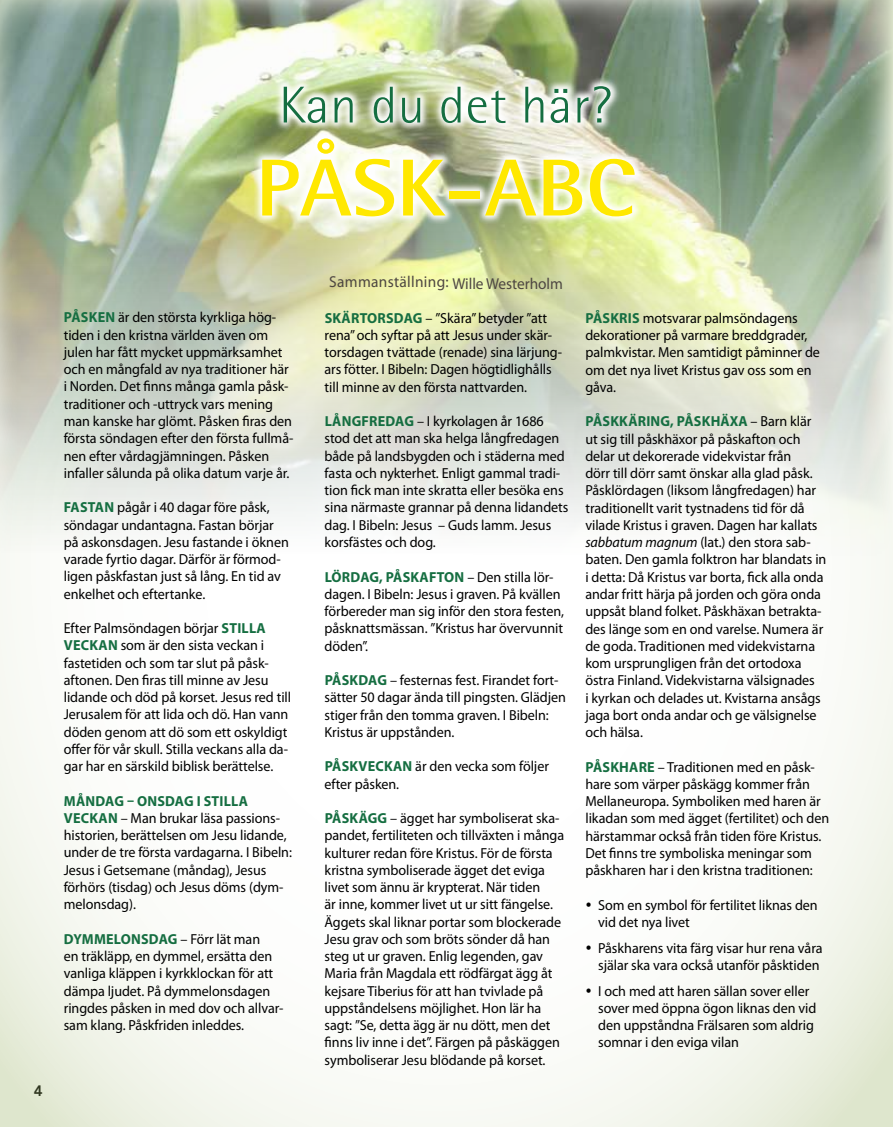
<style>
.page{position:relative;width:893px;height:1127px;background:#fff}
.page>*{position:absolute;margin:0;border:0;box-sizing:border-box;transform-origin:0 0}
.t1{font:700 80.85px "Rotis Semi Sans";letter-spacing:-.005em;color:#ffe800;scale:1.1 1}
.t2{font:300 51.9px "Rotis Semi Sans";letter-spacing:.01em;color:#156e41;scale:1.04 1}
.t3{font:15.9px "Myriad Pro";letter-spacing:.02em;color:#4d4641}
.t4{font:800 15px "Avenir";color:#000}
.t5{font:14.55px/17.2px "Myriad Pro";letter-spacing:-.005em;color:#000}
.s1{font-weight:700;color:#156e41}
.s2{font-style:italic}
</style>
<div class="page">
<svg style="left:0;top:837px;width:893px;height:290px;fill:#f9faf6"></svg>
<img style="left:0;top:0;width:893px;height:837px">
<img style="left:253px;top:77px;width:391px;height:149px">
<h2 class="t2" style="left:279px;top:75px;width:321px">Kan du det här?</h2>
<h1 class="t1" style="left:255px;top:138px;width:347px">Påsk-ABC</h1>
<p class="t5" style="left:64px;top:309px;width:231px"><span class="s1">PÅSKEN</span> är den största kyrkliga hög&shy;tiden i den kristna världen även om julen har fått mycket uppmärksamhet och en mångfald av nya traditioner här i Norden. Det finns många gamla påsk&shy;traditioner och -uttryck vars mening man kanske har glömt. Påsken firas den första söndagen efter den första fullmå&shy;nen efter vårdagjämningen. Påsken infaller sålunda på olika datum varje år.</p>
<p class="t5" style="left:64px;top:498px;width:227px"><span class="s1">FASTAN</span> pågår i 40 dagar före påsk, söndagar undantagna. Fastan börjar på askonsdagen. Jesu fastande i öknen varade fyrtio dagar. Därför är förmod&shy;ligen påskfastan just så lång. En tid av enkelhet och eftertanke.</p>
<p class="t5" style="left:64px;top:619px;width:229px">Efter Palmsöndagen börjar <span class="s1">STILLA VECKAN</span> som är den sista veckan i fastetiden och som tar slut på påsk&shy;aftonen. Den firas till minne av Jesu lidande och död på korset. Jesus red till Jerusalem för att lida och dö. Han vann döden genom att dö som ett oskyldigt offer för vår skull. Stilla veckans alla da&shy;gar har en särskild biblisk berättelse.</p>
<p class="t5" style="left:64px;top:792px;width:230px"><span class="s1">MÅNDAG – ONSDAG I STILLA<br>VECKAN</span> – Man brukar läsa passions&shy;historien, berättelsen om Jesu lidande, under de tre första vardagarna. I Bibeln:<br>Jesus i Getsemane (måndag), Jesus förhörs (tisdag) och Jesus döms (dym&shy;melonsdag).</p>
<p class="t5" style="left:64px;top:930px;width:221px"><span class="s1">DYMM ELONSDAG</span> – Förr lät man<br>en träkläpp, en dymmel, ersätta den vanliga kläppen i kyrkklockan för att dämpa ljudet. På dymmelonsdagen ringdes påsken in med dov och allvar&shy;sam klang. Påskfriden inleddes.</p>
<p class="t4" style="left:34px;top:1082px;width:10px">4</p>
<p class="t3" style="left:329px;top:272px;width:235px">Sammanställning: Wille Westerholm</p>
<p class="t5" style="left:325px;top:309px;width:239px"><span class="s1">SKÄRTORSDAG</span> – ”Skära” betyder ”att rena” och syftar på att Jesus under skär&shy;torsdagen tvättade (renade) sina lärjung&shy;ars fötter. I Bibeln: Dagen högtidlighålls till minne av den första nattvarden.</p>
<p class="t5" style="left:325px;top:412px;width:245px"><span class="s1">LÅNGFREDAG</span> – I kyrkolagen år 1686 stod det att man ska helga långfredagen både på landsbygden och i städerna med fasta och nykterhet. Enligt gammal tradi&shy;tion fick man inte skratta eller besöka ens sina närmaste grannar på denna lidandets dag. I Bibeln: Jesus – Guds lamm. Jesus korsfästes och dog.</p>
<p class="t5" style="left:325px;top:568px;width:241px"><span class="s1">LÖRDAG, PÅSKAFTON</span> – Den stilla lör&shy;dagen. I Bibeln: Jesus i graven. På kvällen förbereder man sig inför den stora festen, påsknattsmässan. ”Kristus har övervunnit döden”.</p>
<p class="t5" style="left:325px;top:671px;width:243px"><span class="s1">PÅSKDAG</span> – festernas fest. Firandet fort&shy;sätter 50 dagar ända till pingsten. Glädjen stiger från den tomma graven. I Bibeln:<br>Kristus är uppstånden.</p>
<p class="t5" style="left:325px;top:757px;width:226px"><span class="s1">PÅSKVECKAN</span> är den vecka som följer efter påsken.</p>
<p class="t5" style="left:325px;top:809px;width:241px"><span class="s1">PÅSKÄGG</span> – ägget har symboliserat ska&shy;pandet, fertiliteten och tillväxten i många kulturer redan före Kristus. För de första kristna symboliserade ägget det eviga livet som ännu är krypterat. När tiden<br>är inne, kommer livet ut ur sitt fängelse.<br>Äggets skal liknar portar som blockerade Jesu grav och som bröts sönder då han steg ut ur graven. Enlig legenden, gav Maria från Magdala ett rödfärgat ägg åt kejsare Tiberius för att han tvivlade på uppståndelsens möjlighet. Hon lär ha sagt: ”Se, detta ägg är nu dött, men det finns liv inne i det”. Färgen på påskäggen symboliserar Jesu blödande på korset.</p>
<p class="t5" style="left:585px;top:309px;width:236px"><span class="s1">PÅSKRIS</span> motsvarar palmsöndagens dekorationer på varmare breddgrader, palmkvistar. Men samtidigt påminner de om det nya livet Kristus gav oss som en gåva.</p>
<p class="t5" style="left:585px;top:413px;width:242px"><span class="s1">PÅSKKÄRING, PÅSKHÄXA</span> – Barn klär ut sig till påskhäxor på påskafton och delar ut dekorerade videkvistar från<br>dörr till dörr samt önskar alla glad påsk.<br>Påsklördagen (liksom långfredagen) har traditionellt varit tystnadens tid för då vilade Kristus i graven. Dagen har kallats <span class="s2">sabbatum magnum</span> (lat.) den stora sab&shy;baten. Den gamla folktron har blandats in i detta: Då Kristus var borta, fick alla onda andar fritt härja på jorden och göra onda uppsåt bland folket. Påskhäxan betrakta&shy;des länge som en ond varelse. Numera är de goda. Traditionen med videkvistarna kom ursprungligen från det ortodoxa östra Finland. Videkvistarna välsignades<br>i kyrkan och delades ut. Kvistarna ansågs jaga bort onda andar och ge välsignelse och hälsa.</p>
<p class="t5" style="left:585px;top:758px;width:245px"><span class="s1">PÅSKHARE</span> – Traditionen med en påsk&shy;hare som värper påskägg kommer från Mellaneuropa. Symboliken med haren är likadan som med ägget (fertilitet) och den härstammar också från tiden före Kristus.<br>Det finns tre symboliska meningar som påskharen har i den kristna traditionen:</p>
<p class="t5" style="left:598px;top:896px;width:221px;text-indent:-13px">• Som en symbol för fertilitet liknas den vid det nya livet</p>
<p class="t5" style="left:585px;top:939px;width:239px;text-align:right">• Påskharens vita färg visar hur rena våra själar ska vara också utanför påsktiden</p>
<p class="t5" style="left:598px;top:982px;width:220px;text-indent:-13px">• I och med att haren sällan sover eller sover med öppna ögon liknas den vid den uppståndna Frälsaren som aldrig somnar i den eviga vilan</p>
</div>
